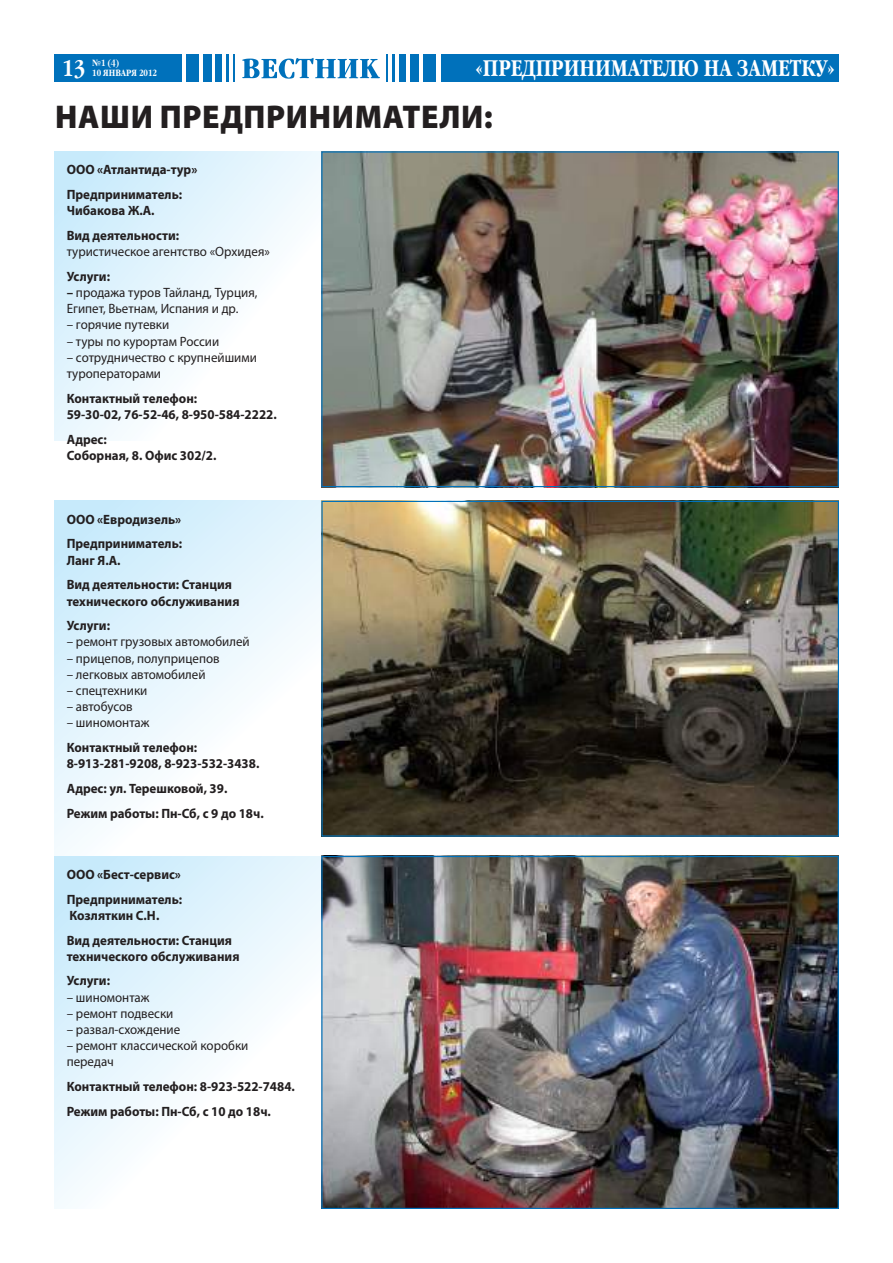
<style>
.page{position:relative;width:893px;height:1263px;background:#fff}
.page>*{position:absolute;margin:0;border:0;box-sizing:border-box;transform-origin:0 0}
.t1{font:900 33px "Myriad Pro";letter-spacing:.02em;color:#231f20;scale:.96 1}
.t2{font:700 22.5px "Garamond Narrow C";color:#fff;scale:.95 1}
.t3{font:700 22.5px "Garamond Narrow C";color:#fff}
.t4{font:700 13.5px/24.8px "Myriad Pro";color:#231f20;scale:.96 1}
.t5{font:13.5px/16.2px "Myriad Pro";color:#231f20;scale:.96 1}
.t6{font:700 9px "Garamond Narrow C";color:#fff}
.s1{font-weight:700}
</style>
<div class="page">
<svg style="left:234px;top:54px;width:1px;height:28px"></svg>
<hr style="left:226px;top:54px;width:3px;height:28px;background:#0071bb">
<div style="left:216px;top:54px;width:6px;height:28px;background:#0071bb"></div>
<div style="left:186px;top:54px;width:13px;height:28px;background:#0071bb"></div>
<div style="left:203px;top:54px;width:8px;height:28px;background:#0071bb"></div>
<div style="left:54px;top:54px;width:128px;height:28px;background:#0071bb"></div>
<hr style="left:386px;top:54px;width:2px;height:28px;background:#0071bb">
<hr style="left:392px;top:54px;width:3px;height:28px;background:#0071bb">
<div style="left:400px;top:54px;width:6px;height:28px;background:#0071bb"></div>
<div style="left:423px;top:54px;width:13px;height:28px;background:#0071bb"></div>
<div style="left:410px;top:54px;width:9px;height:28px;background:#0071bb"></div>
<div style="left:441px;top:54px;width:398px;height:28px;background:#0071bb"></div>
<svg style="left:242px;top:58px;width:138px;height:21px"></svg>
<svg style="left:54px;top:151px;width:267px;height:289px"></svg>
<svg style="left:54px;top:501px;width:270px;height:355px"></svg>
<svg style="left:54px;top:856px;width:267px;height:353px"></svg>
<img style="left:323px;top:153px;width:514px;height:332px">
<img style="left:323px;top:503px;width:514px;height:332px">
<img style="left:323px;top:858px;width:514px;height:349px">
<h2 class="t3" style="left:63px;top:56px;width:24px">13</h2>
<p class="t6" style="left:92px;top:68px;width:66px">10 ЯНВАРЯ 2012</p>
<h2 class="t2" style="left:476px;top:56px;width:380px">«ПРЕДПРИНИМАТЕЛЮ НА ЗАМЕТКУ»</h2>
<h1 class="t1" style="left:55px;top:104px;width:457px">НАШИ ПРЕДПРИНИМАТЕЛИ:</h1>
<p class="t4" style="left:67px;top:159px;width:138px">ООО «Атлантида-тур»<br>Предприниматель:</p>
<p class="t4" style="left:67px;top:200px;width:119px">Чибакова Ж.А.<br>Вид деятельности:</p>
<p class="t5" style="left:67px;top:245px;width:213px">туристическое агентство «Орхидея»</p>
<p class="t4" style="left:67px;top:265px;width:47px">Услуги:</p>
<p class="t5" style="left:67px;top:286px;width:200px"><span class="s1">–</span> продажа туров Тайланд, Турция,<br>Египет, Вьетнам, Испания и др.</p>
<p class="t5" style="left:67px;top:318px;width:108px">– горячие путевки</p>
<p class="t5" style="left:67px;top:334px;width:160px">– туры по курортам России</p>
<p class="t5" style="left:67px;top:351px;width:200px">– сотрудничество с крупнейшими туроператорами</p>
<p class="t4" style="left:67px;top:391px;width:220px;line-height:16.2px">Контактный телефон:<br>59-30-02, 76-52-46, 8-950-584-2222.</p>
<p class="t4" style="left:67px;top:432px;width:157px;line-height:16.2px">Адрес:<br>Соборная, 8. Офис 302/2.</p>
<p class="t6" style="left:92px;top:58px;width:29px">№1 (4)</p>
<p class="t4" style="left:67px;top:508px;width:122px">ООО «Евродизель»<br>Предприниматель:</p>
<p class="t4" style="left:67px;top:549px;width:174px">Ланг Я.А.<br>Вид деятельности: Станция</p>
<p class="t4" style="left:67px;top:590px;width:181px">технического обслуживания<br>Услуги:</p>
<p class="t5" style="left:67px;top:635px;width:192px">– ремонт грузовых автомобилей</p>
<p class="t5" style="left:67px;top:651px;width:161px">– прицепов, полуприцепов</p>
<p class="t5" style="left:67px;top:668px;width:146px">– легковых автомобилей</p>
<p class="t5" style="left:67px;top:684px;width:86px">– спецтехники</p>
<p class="t5" style="left:67px;top:700px;width:70px">– автобусов</p>
<p class="t5" style="left:67px;top:716px;width:88px">– шиномонтаж</p>
<p class="t4" style="left:67px;top:741px;width:202px;line-height:16.2px">Контактный телефон:<br>8-913-281-9208, 8-923-532-3438.</p>
<p class="t4" style="left:67px;top:777px;width:207px">Адрес: ул. Терешковой, 39.<br>Режим работы: Пн-Сб, с 9 до 18ч.</p>
<p class="t4" style="left:67px;top:863px;width:122px">ООО «Бест-сервис»<br>Предприниматель:</p>
<p class="t4" style="left:67px;top:904px;width:174px">Козляткин С.Н.<br>Вид деятельности: Станция</p>
<p class="t4" style="left:67px;top:945px;width:181px">технического обслуживания<br>Услуги:</p>
<p class="t5" style="left:67px;top:990px;width:88px">– шиномонтаж</p>
<p class="t5" style="left:67px;top:1006px;width:113px">– ремонт подвески</p>
<p class="t5" style="left:67px;top:1023px;width:120px">– развал-схождение</p>
<p class="t5" style="left:67px;top:1039px;width:191px">– ремонт классической коробки передач</p>
<p class="t4" style="left:67px;top:1075px;width:239px">Контактный телефон: 8-923-522-7484.<br>Режим работы: Пн-Сб, с 10 до 18ч.</p>
</div>
